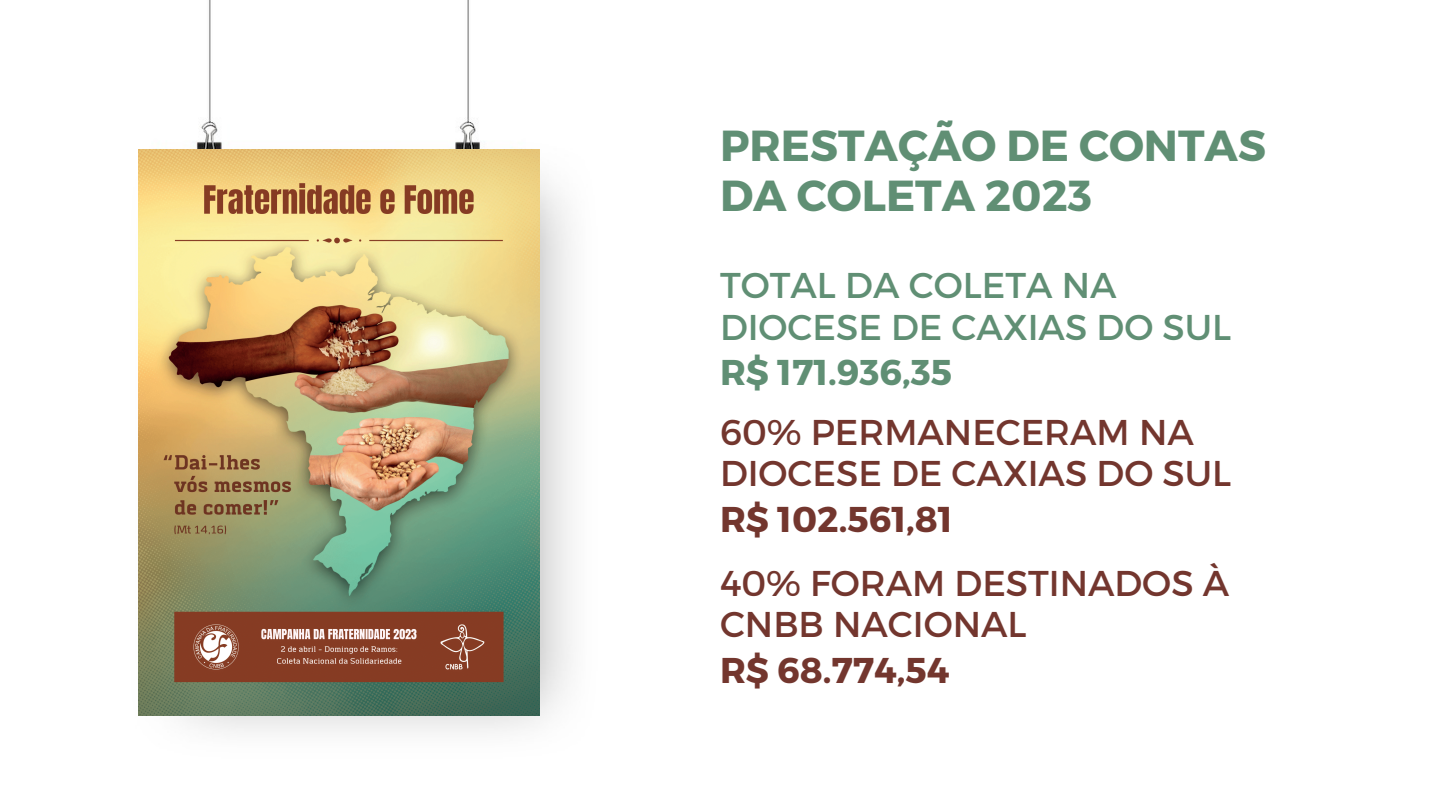
<style>
.page{position:relative;width:1440px;height:810px;background:#fff}
.page>*{position:absolute;margin:0;border:0;box-sizing:border-box;transform-origin:0 0}
.t1{font:700 43.4px/49.8px "Montserrat";color:#608f74}
.t2{font:35.8px/41.2px "Montserrat";color:#73362e}
.t3{font:35.8px "Montserrat";color:#608f74}
.t4{font:700 35.8px "Montserrat";color:#73362e}
.t5{font:700 35.8px "Montserrat";color:#608f74}
</style>
<div class="page">
<img style="left:138px;top:0;width:434px;height:732px">
<img style="left:139px;top:149px;width:400px;height:566px">
<p class="t1" style="left:720px;top:118px;width:547px">PRESTAÇÃO DE CONTAS<br>DA COLETA 2023</p>
<p class="t3" style="left:720px;top:262px;width:398px">TOTAL DA COLETA NA</p>
<h1 class="t3" style="left:720px;top:304px;width:513px">DIOCESE DE CAXIAS DO SUL</h1>
<p class="t5" style="left:720px;top:349px;width:234px">R$ 171.936,35</p>
<p class="t2" style="left:720px;top:410px;width:513px">60% PERMANECERAM NA<br>DIOCESE DE CAXIAS DO SUL</p>
<h2 class="t4" style="left:720px;top:496px;width:234px">R$ 102.561,81</h2>
<p class="t2" style="left:720px;top:561px;width:511px">40% FORAM DESTINADOS À<br>CNBB NACIONAL</p>
<h2 class="t4" style="left:720px;top:647px;width:231px">R$ 68.774,54</h2>
</div>
